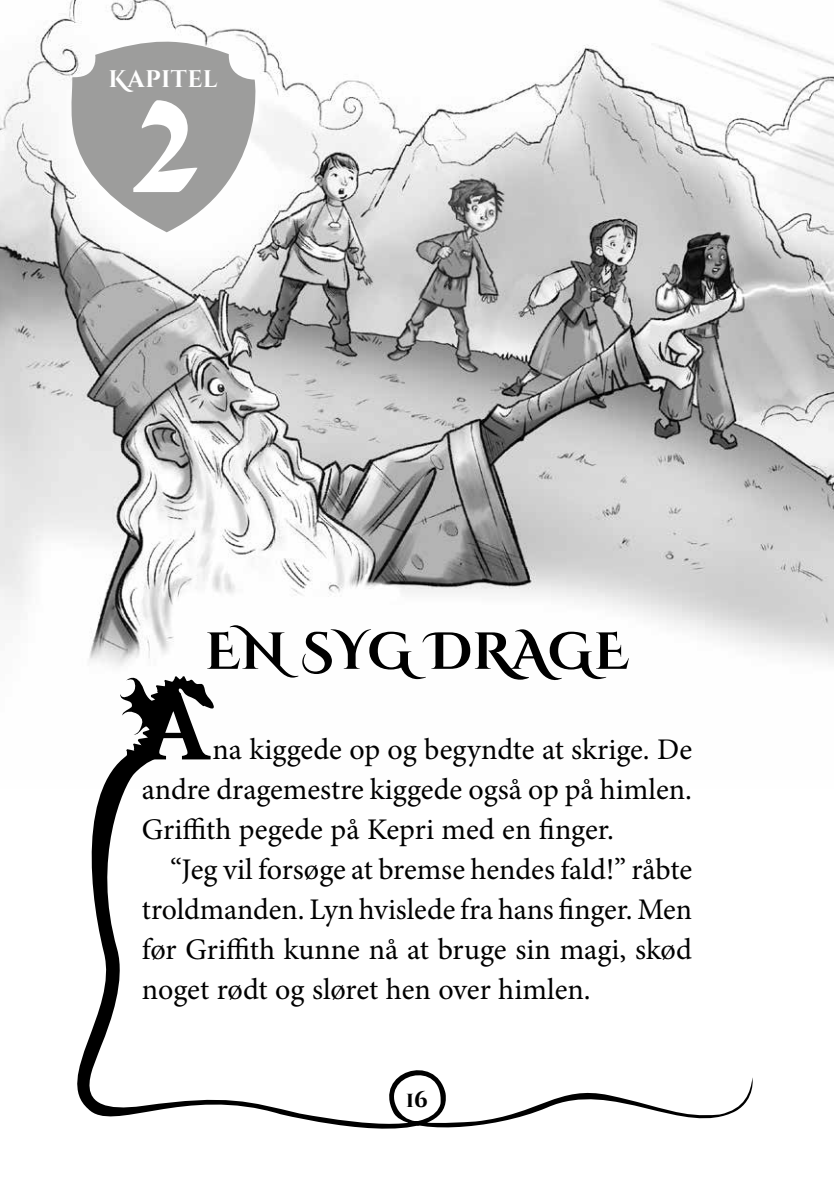
<style>
.page{position:relative;width:834px;height:1202px;background:#fff}
.page>*{position:absolute;margin:0;border:0;box-sizing:border-box;transform-origin:0 0}
.t1{font:700 100px "Minion Pro";color:#000}
.t2{font:700 52px "Cinzel Decorative";letter-spacing:.015em;color:#000}
.t3{font:30px/40px "Minion Pro";letter-spacing:-.005em;color:#000;text-align:justify}
.t4{font:700 24px "Cinzel Decorative";letter-spacing:.02em;color:#fff}
.t5{font:700 22px "Cinzel Decorative";color:#000}
</style>
<div class="page">
<img style="left:0;top:0;width:833px;height:666px">
<svg style="left:59px;top:230px;width:206px;height:5px"></svg>
<svg style="left:59px;top:40px;width:206px;height:190px"></svg>
<svg style="left:77px;top:760px;width:676px;height:369px"></svg>
<svg style="left:120px;top:676px;width:94px;height:84px"></svg>
<p class="t4" style="left:109px;top:64px;width:111px">Kapitel</p>
<h2 class="t2" style="left:205px;top:619px;width:425px">EN SYG DRAGE</h2>
<h1 class="t1" style="left:142px;top:657px;width:72px">A</h1>
<p class="t3" style="left:142px;top:730px;width:551px;text-indent:71px">na kiggede op og begyndte at skrige. De andre dragemestre kiggede også op på himlen.<br>Griffith pegede på Kepri med en finger.</p>
<p class="t3" style="left:142px;top:850px;width:551px;text-indent:28px">“Jeg vil forsøge at bremse hendes fald!” råbte troldmanden. Lyn hvislede fra hans finger. Men før Griffith kunne nå at bruge sin magi, skød noget rødt og sløret hen over himlen.</p>
<p class="t5" style="left:406px;top:1085px;width:24px">16</p>
</div>
